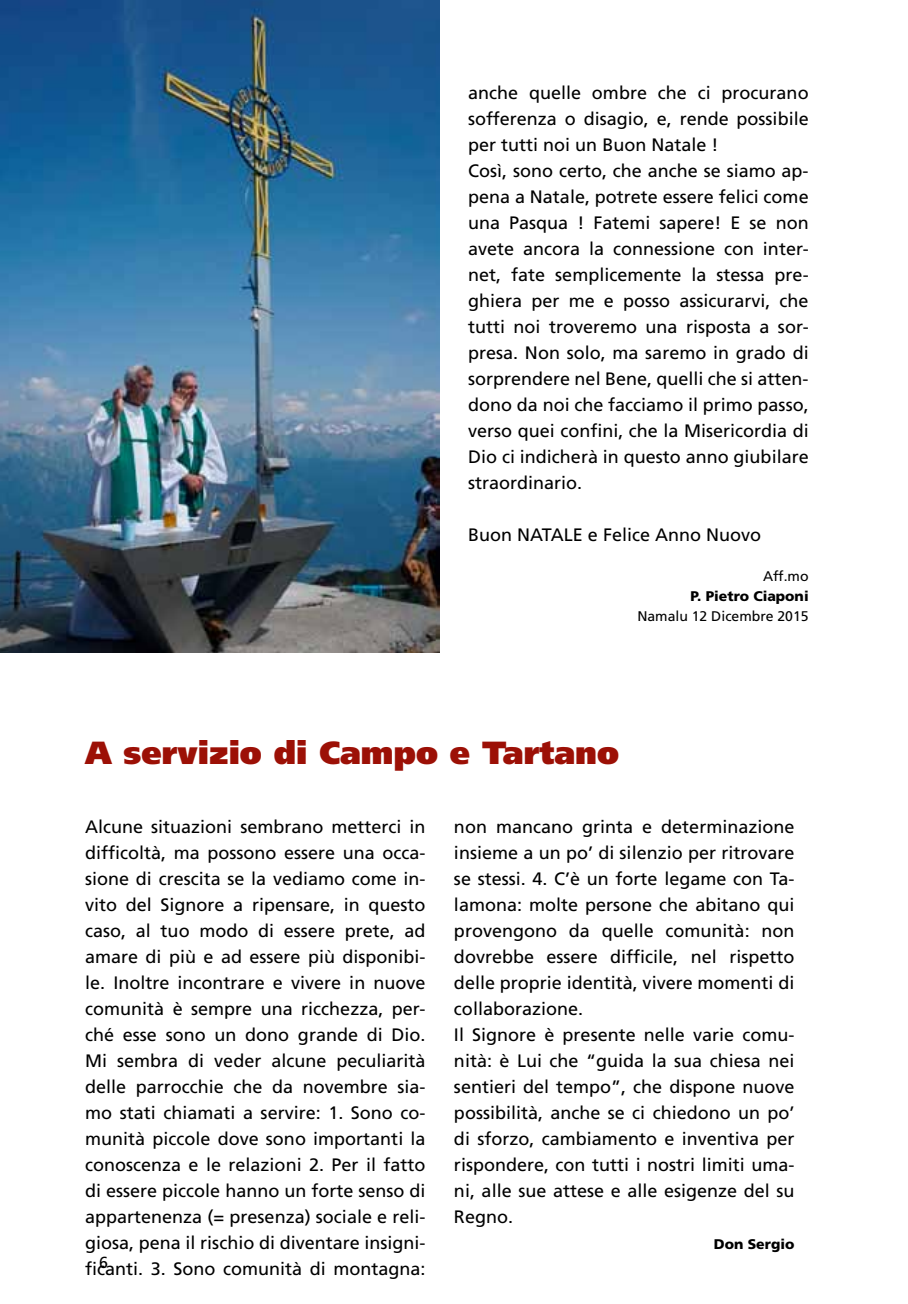
<style>
.page{position:relative;width:908px;height:1304px;background:#fff}
.page>*{position:absolute;margin:0;border:0;box-sizing:border-box;transform-origin:0 0}
.t1{font:900 32px "Frutiger";color:#9c1006}
.t2{font:18px/26px "Frutiger";color:#000}
.t3{font:16px "Frutiger";color:#000}
.t4{font:14px "Frutiger";color:#000}
.t5{font:900 14px "Frutiger";color:#000}
</style>
<div class="page">
<img style="left:0;top:0;width:439px;height:652px">
<p class="t2" style="left:468px;top:80px;width:342px">anche quelle ombre che ci procurano sofferenza o disagio, e, rende possibile per tutti noi un Buon Natale !<br>Così, sono certo, che anche se siamo ap&shy;pena a N atale, potrete essere felici come una Pasqua ! Fatemi sapere! E se non avete ancora la connessione con inter&shy;net, fate semplicemente la stessa pre&shy;ghiera per me e posso assicurarvi, che tutti noi troveremo una risposta a sor&shy;presa. Non solo, ma saremo in grado di sorprendere nel Bene, quelli che si atten&shy;dono da noi che facciamo il primo passo, verso quei confini, che la M isericordia di Dio ci indicherà in questo anno giubilare straordinario.</p>
<p class="t2" style="left:468px;top:522px;width:61px">B uon NATALE</p>
<p class="t2" style="left:587px;top:522px;width:175px">e Felice Anno N uovo</p>
<p class="t4" style="left:762px;top:568px;width:47px">Aff.mo</p>
<p class="t5" style="left:690px;top:588px;width:120px">P. Pietro Ciaponi</p>
<p class="t4" style="left:637px;top:608px;width:173px">Namalu 12 Dicembre 2015</p>
<h1 class="t1" style="left:85px;top:733px;width:535px">A servizio di Campo e Tartano</h1>
<p class="t2" style="left:85px;top:814px;width:342px;text-align:justify">Alcune situazioni sembrano metterci in difficoltà, ma possono essere una occa&shy;sione di crescita se la vediamo come in&shy;vito del Signore a ripensare, in questo caso, al tuo modo di essere prete, ad amare di più e ad essere più disponibi&shy;le. I noltre incontrare e vivere in nuove comunità è sempre una ricchezza, per&shy;ché esse sono un dono grande di Dio.<br>M i sembra di veder alcune peculiarità delle parrocchie che da novembre sia&shy;mo stati chiamati a servire: 1. Sono co&shy;munità piccole dove sono importanti la conoscenza e le relazioni 2. Per il fatto di essere piccole hanno un forte senso di appartenenza (= presenza) sociale e reli&shy;giosa, pena il rischio di diventare insigni&shy;ficanti. 3. Sono comunità di montagna:</p>
<p class="t2" style="left:454px;top:814px;width:342px">non mancano grinta e determinazione insieme a un po’ di silenzio per ritrovare se stessi. 4. C’è un forte legame con Ta&shy;lamona: molte persone che abitano qui provengono da quelle comunità: non dovrebbe essere difficile, nel rispetto delle proprie identità, vivere momenti di collaborazione.<br>I l Signore è presente nelle varie comu&shy;nità: è Lui che “guida la sua chiesa nei sentieri del tempo”, che dispone nuove possibilità, anche se ci chiedono un po’ di sforzo, cambiamento e inventiva per rispondere, con tutti i nostri limiti uma&shy;ni, alle sue attese e alle esigenze del su Regno.</p>
<p class="t5" style="left:713px;top:1236px;width:82px">Don Sergio</p>
<p class="t3" style="left:99px;top:1253px;width:10px">6</p>
</div>
